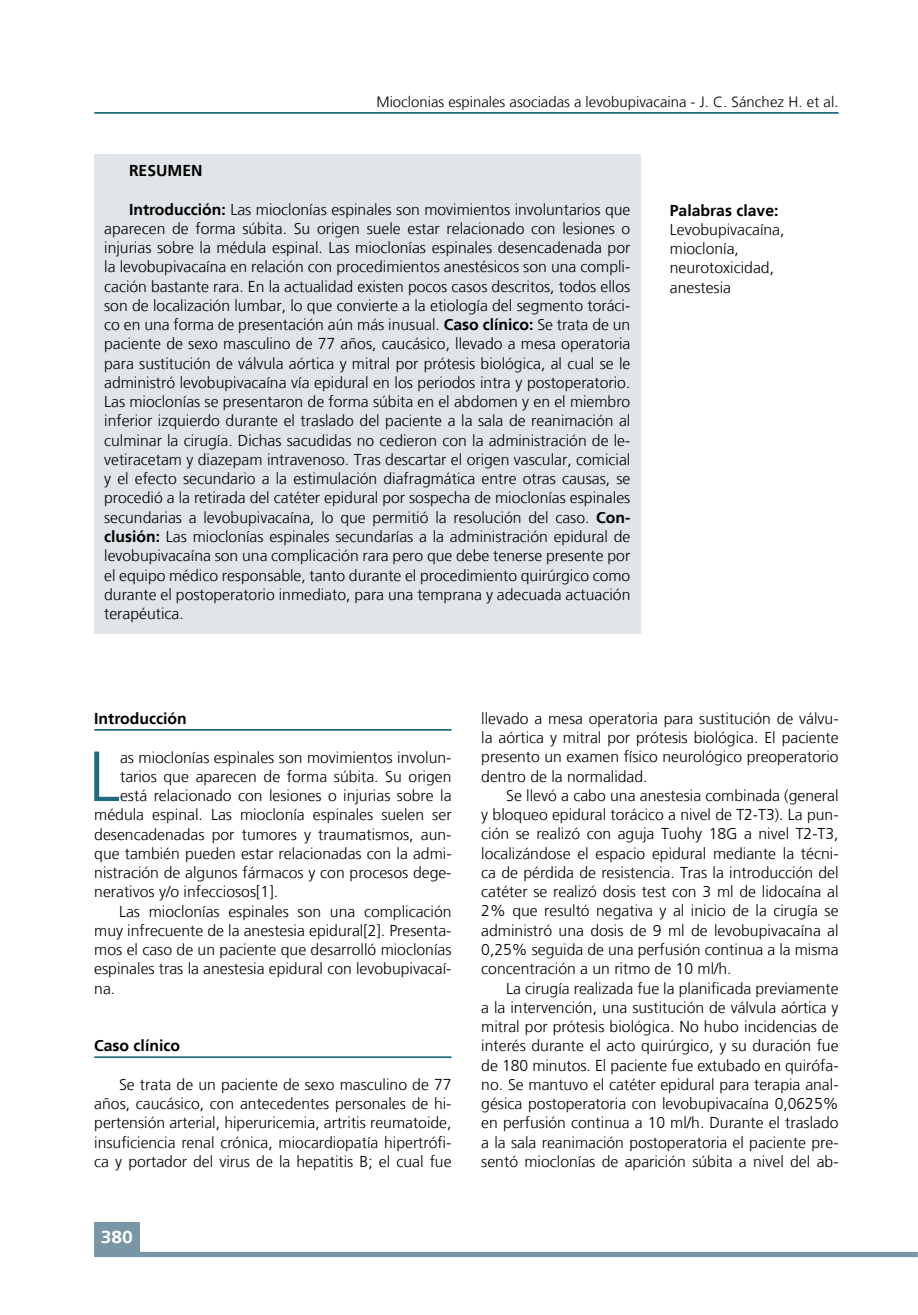
<style>
.page{position:relative;width:918px;height:1315px;background:#fff}
.page>*{position:absolute;margin:0;border:0;box-sizing:border-box;transform-origin:0 0}
.t1{font:300 70.88px "Frutiger LT";color:#1f6b7d}
.t2{font:700 17.5px "Frutiger LT";color:#fff;scale:1.1 1}
.t3{font:300 15.75px/19.2px "Frutiger LT";color:#000;text-align:justify}
.t4{font:700 15.75px "Frutiger LT";color:#000}
.t5{font:300 14.88px "Frutiger LT";color:#000}
.s1{font-weight:700}
</style>
<div class="page">
<div style="left:94px;top:1222px;width:46px;height:35px;background:#7896a5"></div>
<hr style="left:94px;top:112px;width:744px;height:2px;background:#1f6b7d">
<div style="left:94px;top:1251px;width:824px;height:6px;background:#7896a5"></div>
<div style="left:94px;top:154px;width:546px;height:479px;background:#e1e5e8"></div>
<hr style="left:94px;top:729px;width:357px;height:1px;background:#1f6b7d">
<hr style="left:94px;top:1056px;width:357px;height:2px;background:#1f6b7d">
<p class="t5" style="left:376px;top:93px;width:464px">Mioclonias espinales asociadas a levobupivacaina - J. C. Sánchez H. et al.</p>
<p class="t4" style="left:129px;top:161px;width:75px">RESUMEN</p>
<p class="t3" style="left:104px;top:200px;width:528px;text-indent:25px"><span class="s1">Introducción:</span> Las mioclonías espinales son movimientos involuntarios que aparecen de forma súbita. Su origen suele estar relacionado con lesiones o injurias sobre la médula espinal. Las mioclonías espinales desencadenada por la levobupivacaína en relación con procedimientos anestésicos son una compli&shy;cación bastante rara. En la actualidad existen pocos casos descritos, todos ellos son de localización lumbar, lo que convierte a la etiología del segmento toráci&shy;co en una forma de presentación aún más inusual. <span class="s1">Caso clínico:</span> Se trata de un paciente de sexo masculino de 77 años, caucásico, llevado a mesa operatoria para sustitución de válvula aórtica y mitral por prótesis biológica, al cual se le administró levobupivacaína vía epidural en los periodos intra y postoperatorio.<br>Las mioclonías se presentaron de forma súbita en el abdomen y en el miembro inferior izquierdo durante el traslado del paciente a la sala de reanimación al culminar la cirugía. Dichas sacudidas no cedieron con la administración de le&shy;vetiracetam y diazepam intravenoso. Tras descartar el origen vascular, comicial y el efecto secundario a la estimulación diafragmática entre otras causas, se procedió a la retirada del catéter epidural por sospecha de mioclonías espinales secundarias a levobupivacaína, lo que permitió la resolución del caso. <span class="s1">Con&shy;clusión:</span> Las mioclonías espinales secundarías a la administración epidural de levobupivacaína son una complicación rara pero que debe tenerse presente por el equipo médico responsable, tanto durante el procedimiento quirúrgico como durante el postoperatorio inmediato, para una temprana y adecuada actuación terapéutica.</p>
<p class="t4" style="left:670px;top:201px;width:110px">Palabras clave:</p>
<p class="t3" style="left:670px;top:220px;width:116px;text-align:left">Levobupivacaína, mioclonía, neurotoxicidad, anestesia</p>
<p class="t4" style="left:94px;top:709px;width:94px">Introducción</p>
<h1 class="t1" style="left:89px;top:736px;width:33px">L</h1>
<p class="t3" style="left:120px;top:747px;width:333px">as mioclonías espinales son movimientos involun-</p>
<p class="t3" style="left:120px;top:767px;width:333px">tarios que aparecen de forma súbita. Su origen</p>
<p class="t3" style="left:120px;top:786px;width:333px">está relacionado con lesiones o injurias sobre la</p>
<p class="t3" style="left:94px;top:805px;width:359px">médula espinal. Las mioclonía espinales suelen ser</p>
<p class="t3" style="left:94px;top:824px;width:359px">desencadenadas por tumores y traumatismos, aun-</p>
<p class="t3" style="left:94px;top:844px;width:359px">que también pueden estar relacionadas con la admi-</p>
<p class="t3" style="left:94px;top:863px;width:359px">nistración de algunos fármacos y con procesos dege-</p>
<p class="t3" style="left:94px;top:882px;width:185px">nerativos y/o infecciosos[1].</p>
<p class="t3" style="left:119px;top:901px;width:334px">Las mioclonías espinales son una complicación</p>
<p class="t3" style="left:94px;top:921px;width:359px">muy infrecuente de la anestesia epidural[2]. Presenta-</p>
<p class="t3" style="left:94px;top:940px;width:359px">mos el caso de un paciente que desarrolló mioclonías</p>
<p class="t3" style="left:94px;top:959px;width:359px">espinales tras la anestesia epidural con levobupivacaí-</p>
<p class="t3" style="left:94px;top:978px;width:23px">na.</p>
<p class="t4" style="left:94px;top:1036px;width:87px">Caso clínico</p>
<p class="t3" style="left:94px;top:1075px;width:359px;text-indent:25px">Se trata de un paciente de sexo masculino de 77 años, caucásico, con antecedentes personales de hi&shy;pertensión arterial, hiperuricemia, artritis reumatoide, insuficiencia renal crónica, miocardiopatía hipertrófi&shy;ca y portador del virus de la hepatitis B; el cual fue</p>
<p class="t2" style="left:101px;top:1226px;width:31px">380</p>
<p class="t3" style="left:481px;top:709px;width:359px">llevado a mesa operatoria para sustitución de válvu&shy;la aórtica y mitral por prótesis biológica. El paciente presento un examen físico neurológico preoperatorio dentro de la normalidad.</p>
<p class="t3" style="left:481px;top:786px;width:359px;text-indent:25px">Se llevó a cabo una anestesia combinada (general y bloqueo epidural torácico a nivel de T2-T3). La pun&shy;ción se realizó con aguja Tuohy 18G a nivel T2-T3, localizándose el espacio epidural mediante la técni&shy;ca de pérdida de resistencia. Tras la introducción del catéter se realizó dosis test con 3 ml de lidocaína al 2% que resultó negativa y al inicio de la cirugía se administró una dosis de 9 ml de levobupivacaína al 0,25% seguida de una perfusión continua a la misma concentración a un ritmo de 10 ml/h.</p>
<p class="t3" style="left:481px;top:978px;width:359px;text-indent:25px">La cirugía realizada fue la planificada previamente a la intervención, una sustitución de válvula aórtica y mitral por prótesis biológica. No hubo incidencias de interés durante el acto quirúrgico, y su duración fue de 180 minutos. El paciente fue extubado en quirófa&shy;no. Se mantuvo el catéter epidural para terapia anal&shy;gésica postoperatoria con levobupivacaína 0,0625% en perfusión continua a 10 ml/h. Durante el traslado a la sala reanimación postoperatoria el paciente pre&shy;sentó mioclonías de aparición súbita a nivel del ab-</p>
</div>
